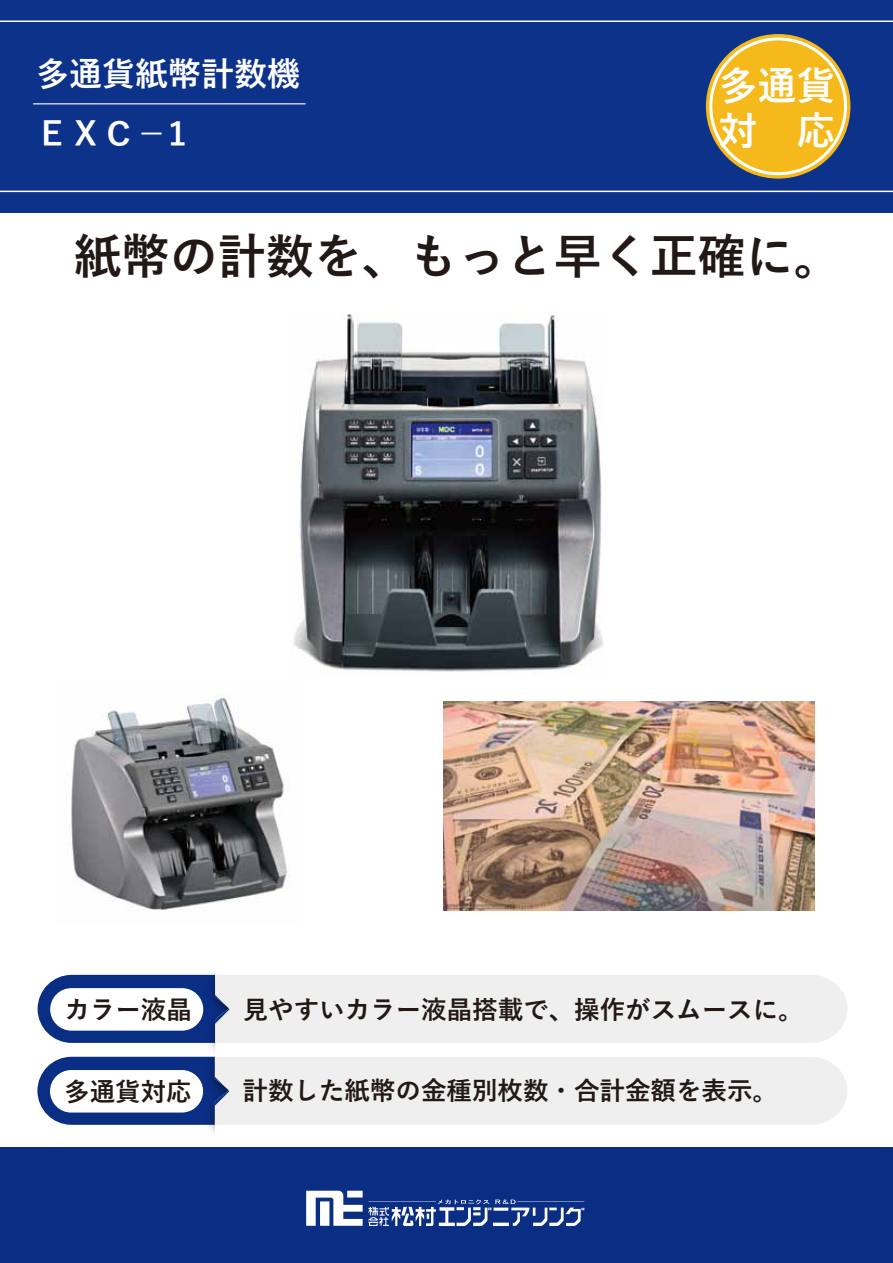
<style>
.page{position:relative;width:893px;height:1263px;background:#fff}
.page>*{position:absolute;margin:0;border:0;box-sizing:border-box;transform-origin:0 0}
.t1{font:700 48px "Yu Gothic";color:#221815}
.t2{font:700 39px/45px "Yu Gothic";color:#fff}
.t3{font:700 33px/59.6px "Yu Gothic";color:#fff}
.t4{font:700 25.5px "Yu Gothic";color:#221815}
</style>
<div class="page">
<div style="left:0;top:1148px;width:893px;height:115px;background:#0a2e83"></div>
<div style="left:350px;top:975px;width:497px;height:68px;background:#efefef"></div>
<img style="left:203px;top:974px;width:12px;height:74px">
<svg style="left:38px;top:975px;width:312px;height:68px"></svg>
<div style="left:50px;top:988px;width:153px;height:43px;background:#fff;border-radius:21px"></div>
<div style="left:0;top:0;width:893px;height:213px;background:#0c328a"></div>
<hr style="left:0;top:191px;width:893px;height:1px;background:#fff">
<hr style="left:0;top:21px;width:893px;height:1px;background:#fff">
<svg style="left:306px;top:1191px;width:278px;height:35px"></svg>
<div style="left:706px;top:34px;width:144px;height:145px;background:#f5b91b;border-radius:50%"></div>
<div style="left:709px;top:37px;width:138px;height:138px;border:3px solid #fff;border-radius:50%"></div>
<hr style="left:34px;top:103px;width:271px;height:1px;background:#fff">
<div style="left:350px;top:1057px;width:497px;height:68px;background:#efefef"></div>
<img style="left:203px;top:1048px;width:12px;height:85px">
<svg style="left:37px;top:1057px;width:313px;height:68px"></svg>
<div style="left:50px;top:1070px;width:153px;height:42px;background:#fff;border-radius:21px"></div>
<img style="left:71px;top:695px;width:218px;height:216px">
<img style="left:293px;top:314px;width:310px;height:360px">
<img style="left:443px;top:701px;width:371px;height:209px">
<p class="t3" style="left:36px;top:45px;width:265px">多通貨紙幣計数機<br>ＥＸＣ－1</p>
<p class="t2" style="left:718px;top:64px;width:118px">多通貨対　応</p>
<p class="t1" style="left:74px;top:229px;width:769px">紙幣の計数を、もっと早く正確に。</p>
<p class="t4" style="left:64px;top:995px;width:129px">カラー液晶</p>
<p class="t4" style="left:243px;top:995px;width:562px">見やすいカラー液晶搭載で、操作がスムースに。</p>
<p class="t4" style="left:64px;top:1077px;width:129px">多通貨対応</p>
<p class="t4" style="left:242px;top:1077px;width:537px">計数した紙幣の金種別枚数・合計金額を表示。</p>
</div>
